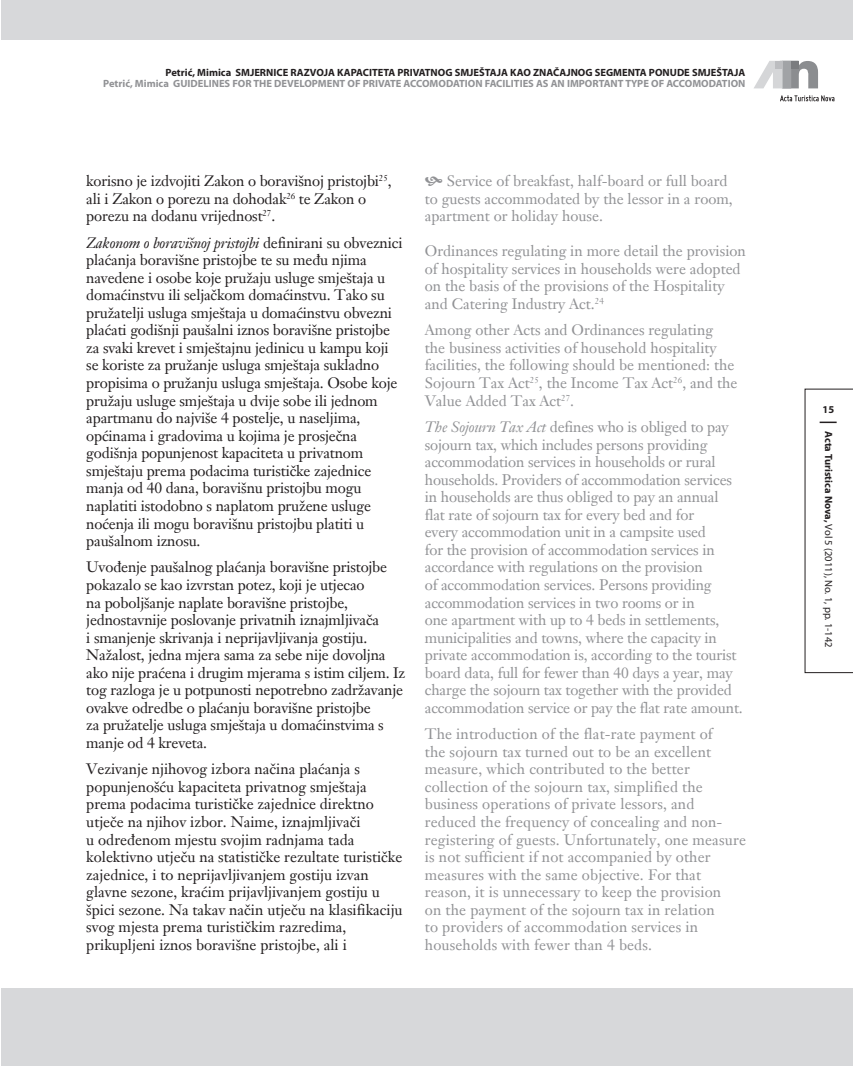
<style>
.page{position:relative;width:853px;height:1066px;background:#fff}
.page>*{position:absolute;margin:0;border:0;box-sizing:border-box;transform-origin:0 0}
.t1{font:15px/17.5px "Janson HR";letter-spacing:-.01em;color:#231f20}
.t2{font:15px/17.5px "Janson HR";color:#919295}
.t3{font:700 10.5px "Myriad Pro";color:#919295}
.t4{font:700 10.5px "Myriad Pro";color:#231f20}
.t5{font:10.5px "Myriad Pro";color:#231f20}
.s1{font-style:italic}
.s2{font-weight:700}
</style>
<div class="page">
<svg style="left:780px;top:95px;width:54px;height:6px"></svg>
<svg style="left:754px;top:61px;width:64px;height:27px"></svg>
<div style="left:775px;top:61px;width:8px;height:7px;background:#bcbdc0"></div>
<div style="left:1px;top:0;width:852px;height:40px;background:#d7d8da"></div>
<div style="left:1px;top:988px;width:852px;height:77px;background:#d7d8da"></div>
<svg style="left:805px;top:389px;width:48px;height:284px"></svg>
<p class="t4" style="left:166px;top:67px;width:581px">Petrić, Mimica SMJERNICE RAZVOJA KAPACITETA PRIVATNOG SMJEŠTAJA KAO ZNAČAJNOG SEGMENTA PONUDE SMJEŠTAJA</p>
<p class="t3" style="left:103px;top:78px;width:644px">Petrić, Mimica GUIDELINES FOR THE DEVELOPMENT OF PRIVATE ACCOMODATION FACILITIES AS AN IMPORTANT TYPE OF ACCOMODATION</p>
<p class="t1" style="left:86px;top:172px;width:307px">korisno je izdvojiti Zakon o boravišnoj pristojbi<sup>25</sup>, ali i Zakon o porezu na dohodak<sup>26</sup> te Zakon o porezu na dodanu vrijednost<sup>27</sup>.</p>
<p class="t1" style="left:86px;top:233px;width:318px"><span class="s1">Zakonom o boravišnoj pristojbi</span> definirani su obveznici plaćanja boravišne pristojbe te su među njima navedene i osobe koje pružaju usluge smještaja u domaćinstvu ili seljačkom domaćinstvu. Tako su pružatelji usluga smještaja u domaćinstvu obvezni plaćati godišnji paušalni iznos boravišne pristojbe za svaki krevet i smještajnu jedinicu u kampu koji se koriste za pružanje usluga smještaja sukladno propisima o pružanju usluga smještaja. Osobe koje pružaju usluge smještaja u dvije sobe ili jednom apartmanu do najviše 4 postelje, u naseljima, općinama i gradovima u kojima je prosječna godišnja popunjenost kapaciteta u privatnom smještaju prema podacima turističke zajednice manja od 40 dana, boravišnu pristojbu mogu naplatiti istodobno s naplatom pružene usluge noćenja ili mogu boravišnu pristojbu platiti u paušalnom iznosu.</p>
<p class="t1" style="left:86px;top:558px;width:320px">Uvođenje paušalnog plaćanja boravišne pristojbe pokazalo se kao izvrstan potez, koji je utjecao<br>na poboljšanje naplate boravišne pristojbe, jednostavnije poslovanje privatnih iznajmljivača<br>i smanjenje skrivanja i neprijavljivanja gostiju.<br>Nažalost, jedna mjera sama za sebe nije dovoljna ako nije praćena i drugim mjerama s istim ciljem. Iz tog razloga je u potpunosti nepotrebno zadržavanje ovakve odredbe o plaćanju boravišne pristojbe<br>za pružatelje usluga smještaja u domaćinstvima s manje od 4 kreveta.</p>
<p class="t1" style="left:86px;top:760px;width:318px">Vezivanje njihovog izbora načina plaćanja s popunjenošću kapaciteta privatnog smještaja prema podacima turističke zajednice direktno utječe na njihov izbor. Naime, iznajmljivači<br>u određenom mjestu svojim radnjama tada kolektivno utječu na statističke rezultate turističke zajednice, i to neprijavljivanjem gostiju izvan glavne sezone, kraćim prijavljivanjem gostiju u špici sezone. Na takav način utječu na klasifikaciju svog mjesta prema turističkim razredima, prikupljeni iznos boravišne pristojbe, ali i</p>
<p class="t2" style="left:425px;top:172px;width:309px;text-indent:22px">Service of breakfast, half-board or full board to guests accommodated by the lessor in a room, apartment or holiday house.</p>
<p class="t2" style="left:425px;top:242px;width:323px">Ordinances regulating in more detail the provision of hospitality services in households were adopted on the basis of the provisions of the Hospitality and Catering Industry Act.<sup>24</sup></p>
<p class="t2" style="left:425px;top:321px;width:314px">Among other Acts and Ordinances regulating<br>the business activities of household hospitality facilities, the following should be mentioned: the Sojourn Tax Act<sup>25</sup>, the Income Tax Act<sup>26</sup>, and the Value Added Tax Act<sup>27</sup>.</p>
<p class="t2" style="left:425px;top:418px;width:319px"><span class="s1">The Sojourn Tax Act</span> defines who is obliged to pay sojourn tax, which includes persons providing accommodation services in households or rural households. Providers of accommodation services in households are thus obliged to pay an annual<br>flat rate of sojourn tax for every bed and for<br>every accommodation unit in a campsite used<br>for the provision of accommodation services in accordance with regulations on the provision<br>of accommodation services. Persons providing accommodation services in two rooms or in<br>one apartment with up to 4 beds in settlements, municipalities and towns, where the capacity in private accommodation is, according to the tourist board data, full for fewer than 40 days a year, may charge the sojourn tax together with the provided accommodation service or pay the flat rate amount.</p>
<p class="t2" style="left:425px;top:725px;width:323px">The introduction of the flat-rate payment of<br>the sojourn tax turned out to be an excellent measure, which contributed to the better collection of the sojourn tax, simplified the business operations of private lessors, and reduced the frequency of concealing and non&shy;registering of guests. Unfortunately, one measure is not sufficient if not accompanied by other measures with the same objective. For that reason, it is unnecessary to keep the provision<br>on the payment of the sojourn tax in relation<br>to providers of accommodation services in households with fewer than 4 beds.</p>
<p class="t4" style="left:822px;top:403px;width:13px">15</p>
<p class="t5" style="left:834px;top:431px;width:218px;rotate:90deg"><span class="s2">Acta Turistica Nova,</span> Vol 5 (2011), No. 1, pp. 1-142</p>
</div>
